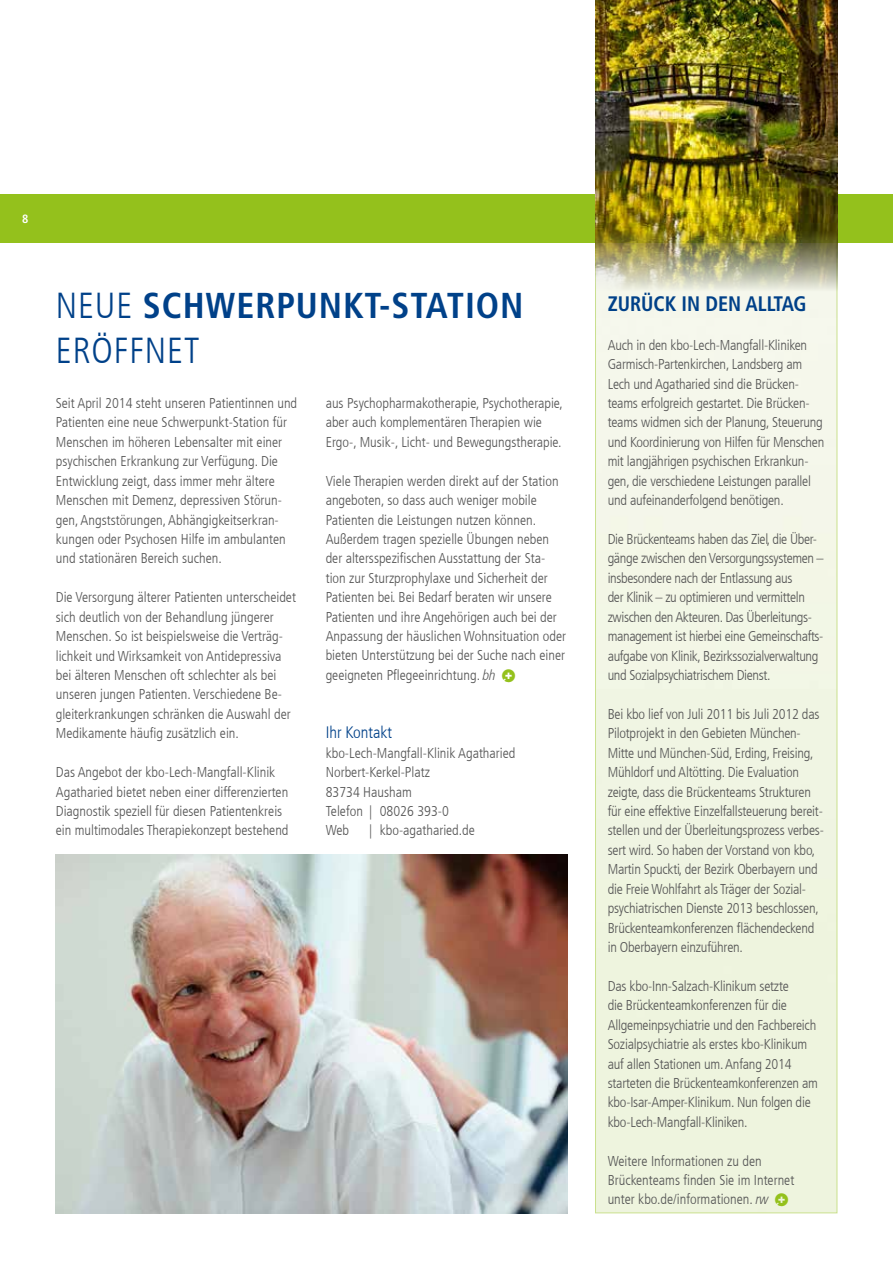
<style>
.page{position:relative;width:893px;height:1263px;background:#fff}
.page>*{position:absolute;margin:0;border:0;box-sizing:border-box;transform-origin:0 0}
.t1{font:700 condensed 36px/45px "Frutiger LT Com";letter-spacing:.025em;color:#004189}
.t2{font:700 condensed 21px "Frutiger LT Com";color:#004189;scale:.96 1}
.t3{font:300 condensed 16.5px "Frutiger LT Com";color:#004189}
.t4{font:300 condensed 14.25px/19.4px "Frutiger LT Com";color:#565656}
.t5{font:300 condensed 14.25px/19.4px "Frutiger LT Com";letter-spacing:-.025em;color:#565656}
.t6{font:700 condensed 12px "Frutiger LT Com";color:#fff}
.s1{font-weight:300}
.s2{font-style:italic}
.s3{font-family:"kboplus";font-weight:400;font-stretch:normal;font-size:15.6px;color:#94c11c}
</style>
<div class="page">
<div style="left:0;top:194px;width:893px;height:49px;background:#94c11c"></div>
<div style="left:595px;top:318px;width:242px;height:895px;background:#f0f5e3"></div>
<img style="left:56px;top:855px;width:512px;height:358px">
<img style="left:595px;top:0;width:242px;height:318px">
<p class="t6" style="left:22px;top:212px;width:8px">8</p>
<h1 class="t1" style="left:56px;top:283px;width:469px"><span class="s1">NEUE</span> SCHWERPUNKT-STATION<br><span class="s1">ERÖFFNET</span></h1>
<p class="t4" style="left:56px;top:394px;width:243px">Seit April 2014 steht unseren Patientinnen und Patienten eine neue Schwerpunkt-Station für Menschen im höheren Lebensalter mit einer psychischen Erkrankung zur Verfügung. Die Entwicklung zeigt, dass immer mehr ältere Menschen mit Demenz, depressiven Störun&shy;gen, Angststörungen, Abhängigkeitserkran&shy;kungen oder Psychosen Hilfe im ambulanten und stationären Bereich suchen.</p>
<p class="t4" style="left:56px;top:588px;width:242px">Die Versorgung älterer Patienten unterscheidet sich deutlich von der Behandlung jüngerer Menschen. So ist beispielsweise die Verträg&shy;lichkeit und Wirksamkeit von Antidepressiva bei älteren Menschen oft schlechter als bei unseren jungen Patienten. Verschiedene Be&shy;gleiterkrankungen schränken die Auswahl der Medikamente häufig zusätzlich ein.</p>
<p class="t4" style="left:56px;top:763px;width:234px">Das Angebot der kbo-Lech-Mangfall-Klinik Agatharied bietet neben einer differenzierten Diagnostik speziell für diesen Patientenkreis ein multimodales Therapiekonzept bestehend</p>
<p class="t4" style="left:326px;top:393px;width:239px">aus Psychopharmakotherapie, Psychotherapie, aber auch komplementären Therapien wie<br>Ergo-, Musik-, Licht- und Bewegungstherapie.</p>
<p class="t4" style="left:326px;top:471px;width:242px">Viele Therapien werden direkt auf der Station angeboten, so dass auch weniger mobile Patienten die Leistungen nutzen können.<br>Außerdem tragen spezielle Übungen neben der altersspezifischen Ausstattung der Sta&shy;tion zur Sturzprophylaxe und Sicherheit der Patienten bei. Bei Bedarf beraten wir unsere Patienten und ihre Angehörigen auch bei der Anpassung der häuslichen Wohnsituation oder bieten Unterstützung bei der Suche nach einer geeigneten Pflegeeinrichtung. <span class="s2">bh</span> <span class="s3">B</span></p>
<p class="t3" style="left:326px;top:723px;width:68px">Ihr Kontakt</p>
<p class="t4" style="left:326px;top:743px;width:191px">kbo-Lech-Mangfall-Klinik Agatharied<br>Norbert-Kerkel-Platz<br>83734 Hausham<br>Telefon | 08026 393-0<br>Web</p>
<p class="t4" style="left:369px;top:821px;width:107px">| kbo-agatharied.de</p>
<h2 class="t2" style="left:608px;top:291px;width:209px">ZURÜCK IN DEN ALLTAG</h2>
<p class="t4" style="left:608px;top:335px;width:218px">Auch in den kbo-Lech-Mangfall-Kliniken Garmisch-Partenkirchen, Landsberg am Lech und Agatharied sind die Brücken&shy;teams erfolgreich gestartet. Die Brücken&shy;teams widmen sich der Planung, Steuerung und Koordinierung von Hilfen für Menschen mit langjährigen psychischen Erkrankun&shy;gen, die verschiedene Leistungen parallel und aufeinanderfolgend benötigen.</p>
<p class="t5" style="left:608px;top:529px;width:218px">Die Brückenteams haben das Ziel, die Über&shy;gänge zwischen den Versorgungssystemen – insbesondere nach der Entlassung aus<br>der Klinik – zu optimieren und vermitteln zwischen den Akteuren. Das Überleitungs&shy;management ist hierbei eine Gemeinschafts&shy;aufgabe von Klinik, Bezirkssozialverwaltung und Sozialpsychiatrischem Dienst.</p>
<p class="t4" style="left:608px;top:704px;width:218px">Bei kbo lief von Juli 2011 bis Juli 2012 das Pilotprojekt in den Gebieten München-Mitte und München-Süd, Erding, Freising, Mühldorf und Altötting. Die Evaluation zeigte, dass die Brückenteams Strukturen für eine effektive Einzelfallsteuerung bereit&shy;stellen und der Überleitungsprozess verbes&shy;sert wird. So haben der Vorstand von kbo, Martin Spuckti, der Bezirk Oberbayern und die Freie Wohlfahrt als Träger der Sozial&shy;psychiatrischen Dienste 2013 beschlossen, Brückenteamkonferenzen flächendeckend in Oberbayern einzuführen.</p>
<p class="t4" style="left:608px;top:976px;width:212px">Das kbo-Inn-Salzach-Klinikum setzte<br>die Brückenteamkonferenzen für die Allgemeinpsychiatrie und den Fachbereich Sozialpsychiatrie als erstes kbo-Klinikum auf allen Stationen um. Anfang 2014 starteten die Brückenteamkonferenzen am kbo-Isar-Amper-Klinikum. Nun folgen die kbo-Lech-Mangfall-Kliniken.</p>
<p class="t4" style="left:608px;top:1151px;width:188px">Weitere Informationen zu den<br>Brückenteams finden Sie im Internet unter kbo.de/informationen. <span class="s2">rw</span> <span class="s3">B</span></p>
</div>
